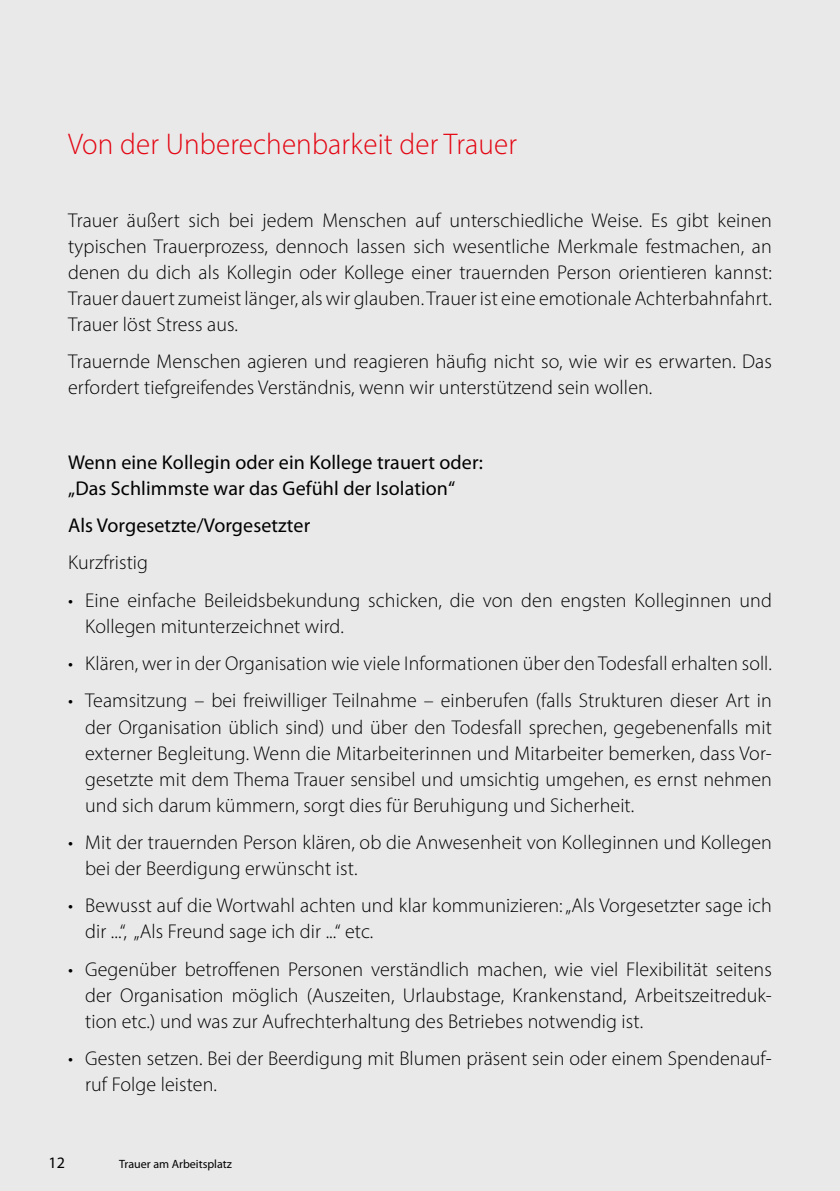
<style>
.page{position:relative;width:840px;height:1191px;background:#fff}
.page>*{position:absolute;margin:0;border:0;box-sizing:border-box;transform-origin:0 0}
.t1{font:300 30px "Myriad Pro";letter-spacing:.005em;color:#e30613}
.t2{font:300 20px/26px "Myriad Pro";letter-spacing:.005em;color:#000}
.t3{font:20px/26px "Myriad Pro";letter-spacing:.005em;color:#000}
.t4{font:16px "Myriad Pro";color:#000}
.t5{font:12px "Myriad Pro";color:#000}
</style>
<div class="page">
<div style="left:0;top:0;width:839px;height:1191px;background:#e9e9e9"></div>
<h1 class="t1" style="left:68px;top:126px;width:450px">Von der Unberechenbarkeit der Trauer</h1>
<p class="t2" style="left:68px;top:207px;width:705px;text-align:justify">Trauer äußert sich bei jedem Menschen auf unterschiedliche Weise. Es gibt keinen typischen Trauerprozess, dennoch lassen sich wesentliche Merkmale festmachen, an denen du dich als Kollegin oder Kollege einer trauernden Person orientieren kannst:<br>Trauer dauert zumeist länger, als wir glauben. Trauer ist eine emotionale Achterbahnfahrt.<br>Trauer löst Stress aus.</p>
<p class="t2" style="left:68px;top:348px;width:705px">Trauernde Menschen agieren und reagieren häufig nicht so, wie wir es erwarten. Das erfordert tiefgreifendes Verständnis, wenn wir unterstützend sein wollen.</p>
<p class="t3" style="left:68px;top:449px;width:416px">Wenn eine Kollegin oder ein Kollege trauert oder: „Das Schlimmste war das Gefühl der Isolation“</p>
<p class="t3" style="left:68px;top:512px;width:243px">Als Vorgesetzte/Vorgesetzter</p>
<p class="t2" style="left:68px;top:549px;width:81px">Kurzfristig</p>
<p class="t2" style="left:85px;top:587px;width:688px;text-indent:-17px">• Eine einfache Beileidsbekundung schicken, die von den engsten Kolleginnen und<br>Kollegen mitunterzeichnet wird.</p>
<p class="t2" style="left:68px;top:650px;width:704px">• Klären, wer in der Organisation wie viele Informationen über den Todesfall erhalten soll.</p>
<p class="t2" style="left:85px;top:687px;width:688px;text-align:justify;text-indent:-17px">• Teamsitzung – bei freiwilliger Teilnahme – einberufen (falls Strukturen dieser Art in der Organisation üblich sind) und über den Todesfall sprechen, gegebenenfalls mit externer Begleitung. Wenn die Mitarbeiterinnen und Mitarbeiter bemerken, dass Vor&shy;gesetzte mit dem Thema Trauer sensibel und umsichtig umgehen, es ernst nehmen und sich darum kümmern, sorgt dies für Beruhigung und Sicherheit.</p>
<p class="t2" style="left:85px;top:829px;width:688px;text-indent:-17px">• Mit der trauernden Person klären, ob die Anwesenheit von Kolleginnen und Kollegen bei der Beerdigung erwünscht ist.</p>
<p class="t2" style="left:85px;top:892px;width:688px;text-indent:-17px">• Bewusst auf die Wortwahl achten und klar kommunizieren: „Als Vorgesetzter sage ich dir ...“, „Als Freund sage ich dir ...“ etc.</p>
<p class="t2" style="left:85px;top:955px;width:688px;text-align:justify;text-indent:-17px">• Gegenüber betroffenen Personen verständlich machen, wie viel Flexibilität seitens der Organisation möglich (Auszeiten, Urlaubstage, Krankenstand, Arbeitszeitreduk&shy;tion etc.) und was zur Aufrechterhaltung des Betriebes notwendig ist.</p>
<p class="t2" style="left:85px;top:1045px;width:688px;text-indent:-17px">• Gesten setzen. Bei der Beerdigung mit Blumen präsent sein oder einem Spendenauf&shy;ruf Folge leisten.</p>
<p class="t4" style="left:48px;top:1153px;width:18px">12</p>
<p class="t5" style="left:119px;top:1156px;width:114px">Trauer am Arbeitsplatz</p>
</div>
